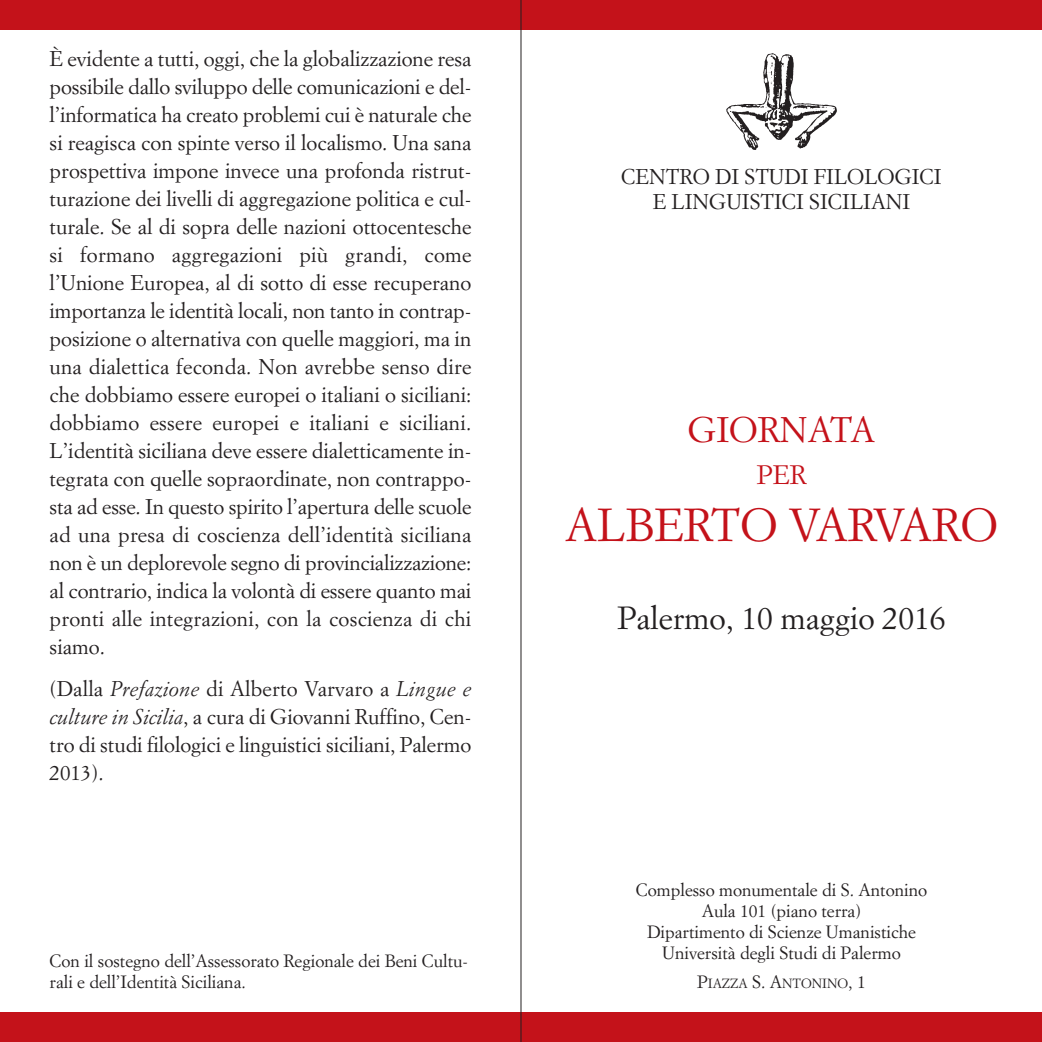
<style>
.page{position:relative;width:1042px;height:1042px;background:#fff}
.page>*{position:absolute;margin:0;border:0;box-sizing:border-box;transform-origin:0 0}
.t1{font:45.5px "Simoncini Garamond";color:#c4121a}
.t2{font:35px "Simoncini Garamond";color:#c4121a}
.t3{font:31.5px "Simoncini Garamond";color:#231f20}
.t4{font:26.25px "Simoncini Garamond";color:#c4121a}
.t5{font:21px/28px "Simoncini Garamond";color:#231f20;text-align:justify}
.t6{font:17.5px/21px "Simoncini Garamond";color:#231f20;text-align:center}
.t7{font:13.12px "Simoncini Garamond";color:#231f20}
.s1{font-style:italic}
.s2{font-size:17.5px}
</style>
<div class="page">
<img style="left:726px;top:53px;width:111px;height:97px">
<div style="left:0;top:0;width:1042px;height:30px;background:#c4121a"></div>
<div style="left:0;top:1012px;width:1042px;height:30px;background:#c4121a"></div>
<hr style="left:520px;top:0;width:1px;height:1042px;background:#231f20">
<p class="t5" style="left:50px;top:46px;width:423px">È evidente a tutti, oggi, che la globalizzazione resa possibile dallo sviluppo delle comunicazioni e del&shy;l’informatica ha creato problemi cui è naturale che si reagisca con spinte verso il localismo. Una sana prospettiva impone invece una profonda ristrut&shy;turazione dei livelli di aggregazione politica e cul&shy;turale. Se al di sopra delle nazioni ottocentesche si formano aggregazioni più grandi, come l’Unione Europea, al di sotto di esse recuperano importanza le identità locali, non tanto in contrap&shy;posizione o alternativa con quelle maggiori, ma in una dialettica feconda. Non avrebbe senso dire che dobbiamo essere europei o italiani o siciliani: dobbiamo essere europei e italiani e siciliani.<br>L’identità siciliana deve essere dialetticamente in&shy;tegrata con quelle sopraordinate, non contrappo&shy;sta ad esse. In questo spirito l’apertura delle scuole ad una presa di coscienza dell’identità siciliana non è un deplorevole segno di provincializzazione: al contrario, indica la volontà di essere quanto mai pronti alle integrazioni, con la coscienza di chi siamo.</p>
<p class="t5" style="left:50px;top:676px;width:423px">(Dalla <span class="s1">Prefazione</span> di Alberto Varvaro a <span class="s1">Lingue e culture in Sicilia</span>, a cura di Giovanni Ruffino, Cen&shy;tro di studi filologici e linguistici siciliani, Palermo 2013).</p>
<p class="t6" style="left:50px;top:952px;width:420px;text-align:left">Con il sostegno dell’Assessorato Regionale dei Beni Cultu&shy;rali e dell’Identità Siciliana.</p>
<p class="t5" style="left:621px;top:166px;width:322px;line-height:25.2px;text-align:center">CENTRO DI STUDI FILOLOGICI<br>E LINGUISTICI SICILIANI</p>
<h2 class="t2" style="left:688px;top:415px;width:189px">GIORNATA</h2>
<p class="t4" style="left:757px;top:463px;width:51px">PER</p>
<h1 class="t1" style="left:565px;top:506px;width:434px">ALBERTO VARVARO</h1>
<h3 class="t3" style="left:617px;top:604px;width:330px">Palermo, 10 maggio 2016</h3>
<p class="t6" style="left:636px;top:880px;width:293px">Complesso monumentale di S. Antonino Aula 101 (piano terra)<br>Dipartimento di Scienze Umanistiche Università degli Studi di Palermo</p>
<p class="t7" style="left:697px;top:978px;width:170px"><span class="s2">P</span>IAZZA <span class="s2">S. A</span>NTONINO<span class="s2">, 1</span></p>
</div>
